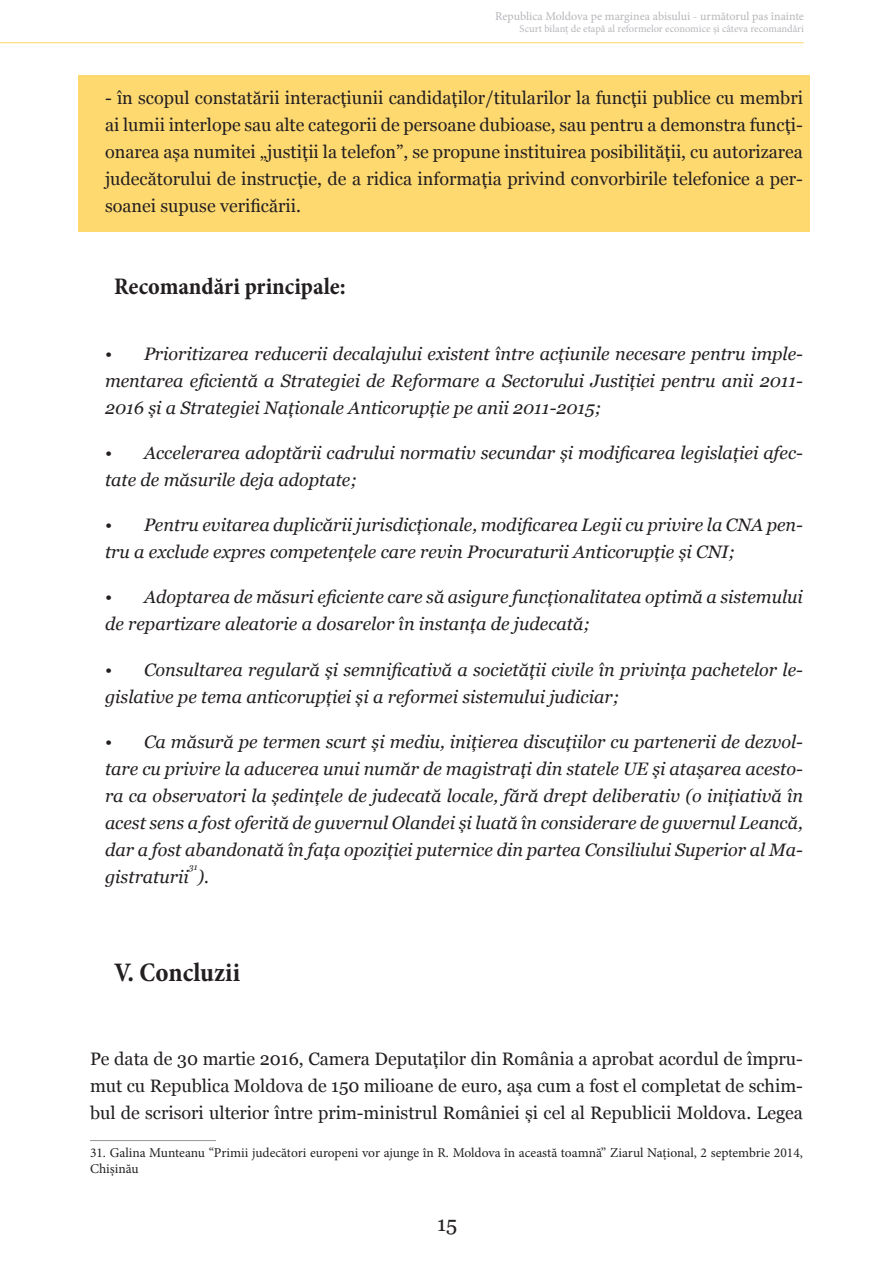
<style>
.page{position:relative;width:893px;height:1263px;background:#fff}
.page>*{position:absolute;margin:0;border:0;box-sizing:border-box;transform-origin:0 0}
.t1{font:700 condensed 27px "Minion Pro";color:#231f20}
.t2{font:700 condensed 24px "Minion Pro";color:#231f20}
.t3{font:21px "Georgia";color:#231f20}
.t4{font:italic 18px/27px "Georgia";color:#231f20}
.t5{font:18px/27px "Georgia";color:#231f20;text-align:justify}
.t6{font:13.5px/16.2px "Minion Pro";color:#231f20}
.t7{font:12px "Minion Pro";letter-spacing:-.005em;color:#b6b7bb}
.t8{font:10.5px "Minion Pro";color:#b6b7bb}
.t9{font:italic 8.7px "Georgia";color:#231f20}
</style>
<div class="page">
<svg style="left:492px;top:43px;width:316px;height:189px"></svg>
<hr style="left:0;top:42px;width:804px;height:1px;background:#fdd95f">
<div style="left:79px;top:75px;width:731px;height:156px;background:#fed970"></div>
<hr style="left:90px;top:1140px;width:126px;height:1px;background:#939598">
<p class="t7" style="left:495px;top:8px;width:310px">Republica Moldova pe marginea abisului - următorul pas înainte</p>
<p class="t8" style="left:520px;top:22px;width:286px">Scurt bilanț de etapă al reformelor economice și câteva recomandări</p>
<p class="t5" style="left:105px;top:84px;width:699px">- în scopul constatării interacţiunii candidaţilor/titularilor la funcţii publice cu membri ai lumii interlope sau alte categorii de persoane dubioase, sau pentru a demonstra funcţi&shy;onarea aşa numitei „justiţii la telefon”, se propune instituirea posibilităţii, cu autorizarea judecătorului de instrucţie, de a ridica informaţia privind convorbirile telefonice a per&shy;soanei supuse verificării.</p>
<h2 class="t2" style="left:114px;top:270px;width:233px">Recomandări principale:</h2>
<p class="t4" style="left:105px;top:341px;width:699px;text-align:justify">• Prioritizarea reducerii decalajului existent între acțiunile necesare pentru imple&shy;mentarea eficientă a Strategiei de Reformare a Sectorului Justiției pentru anii 2011- 2016 și a Strategiei Naționale Anticorupție pe anii 2011-2015;</p>
<p class="t4" style="left:105px;top:440px;width:699px">• Accelerarea adoptării cadrului normativ secundar și modificarea legislației afec&shy;tate de măsurile deja adoptate;</p>
<p class="t4" style="left:105px;top:512px;width:699px">• Pentru evitarea duplicării jurisdicționale, modificarea Legii cu privire la CNA pen&shy;tru a exclude expres competențele care revin Procuraturii Anticorupție și CNI;</p>
<p class="t4" style="left:105px;top:584px;width:699px">• Adoptarea de măsuri eficiente care să asigure funcționalitatea optimă a sistemului de repartizare aleatorie a dosarelor în instanța de judecată;</p>
<p class="t4" style="left:105px;top:656px;width:699px">• Consultarea regulară și semnificativă a societății civile în privința pachetelor le&shy;gislative pe tema anticorupției și a reformei sistemului judiciar;</p>
<p class="t4" style="left:105px;top:728px;width:699px;text-align:justify">• Ca măsură pe termen scurt și mediu, inițierea discuțiilor cu partenerii de dezvol&shy;tare cu privire la aducerea unui număr de magistrați din statele UE și atașarea acesto&shy;ra ca observatori la ședințele de judecată locale, fără drept deliberativ (o inițiativă în acest sens a fost oferită de guvernul Olandei și luată în considerare de guvernul Leancă, dar a fost abandonată în fața opoziției puternice din partea Consiliului Superior al Ma&shy;gistraturii</p>
<p class="t9" style="left:189px;top:861px;width:10px">31</p>
<p class="t4" style="left:197px;top:863px;width:13px">).</p>
<h1 class="t1" style="left:114px;top:954px;width:128px">V. Concluzii</h1>
<p class="t5" style="left:90px;top:1045px;width:714px">Pe data de 30 martie 2016, Camera Deputaților din România a aprobat acordul de împru&shy;mut cu Republica Moldova de 150 milioane de euro, așa cum a fost el completat de schim&shy;bul de scrisori ulterior între prim-ministrul României și cel al Republicii Moldova. Legea</p>
<p class="t6" style="left:90px;top:1144px;width:714px">31. Galina Munteanu “Primii judecători europeni vor ajunge în R. Moldova în această toamnă” Ziarul Național, 2 septembrie 2014,<br>Chișinău</p>
<p class="t3" style="left:437px;top:1211px;width:22px">15</p>
</div>
